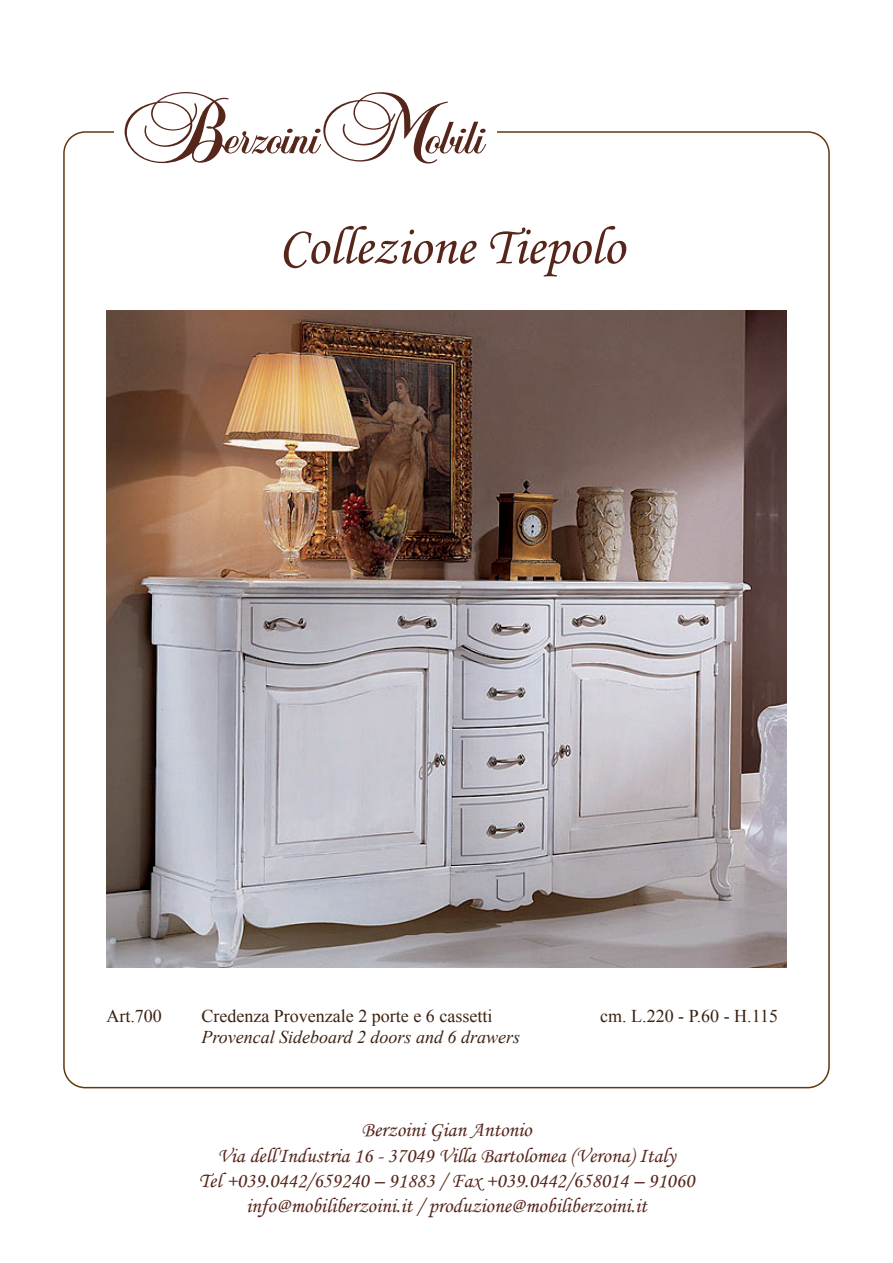
<style>
.page{position:relative;width:893px;height:1263px;background:#fff}
.page>*{position:absolute;margin:0;border:0;box-sizing:border-box;transform-origin:0 0}
.t1{font:54px "Monotype Corsiva";color:#56261b}
.t2{font:21px/25.2px "Monotype Corsiva";color:#56261b;text-align:center}
.t3{font:18px "Times New Roman";color:#3a2111}
.t4{font:italic 18px "Times New Roman";color:#3a2111}
</style>
<div class="page">
<svg style="left:125px;top:92px;width:361px;height:71px"></svg>
<img style="left:106px;top:311px;width:681px;height:656px">
<h1 class="t1" style="left:279px;top:214px;width:347px">Collezione Tiepolo</h1>
<p class="t3" style="left:106px;top:1003px;width:57px">Art.700</p>
<p class="t3" style="left:201px;top:1003px;width:292px">Credenza Provenzale 2 porte e 6 cassetti</p>
<p class="t4" style="left:201px;top:1024px;width:320px">Provencal Sideboard 2 doors and 6 drawers</p>
<p class="t3" style="left:600px;top:1003px;width:179px">cm. L.220 - P.60 - H.115</p>
<p class="t2" style="left:199px;top:1117px;width:497px">Berzoini Gian Antonio<br>Via dell'Industria 16 - 37049 Villa Bartolomea (Verona) Italy<br>Tel +039.0442/659240 – 91883 / Fax +039.0442/658014 – 91060 info@mobiliberzoini.it / produzione@mobiliberzoini.it</p>
</div>
